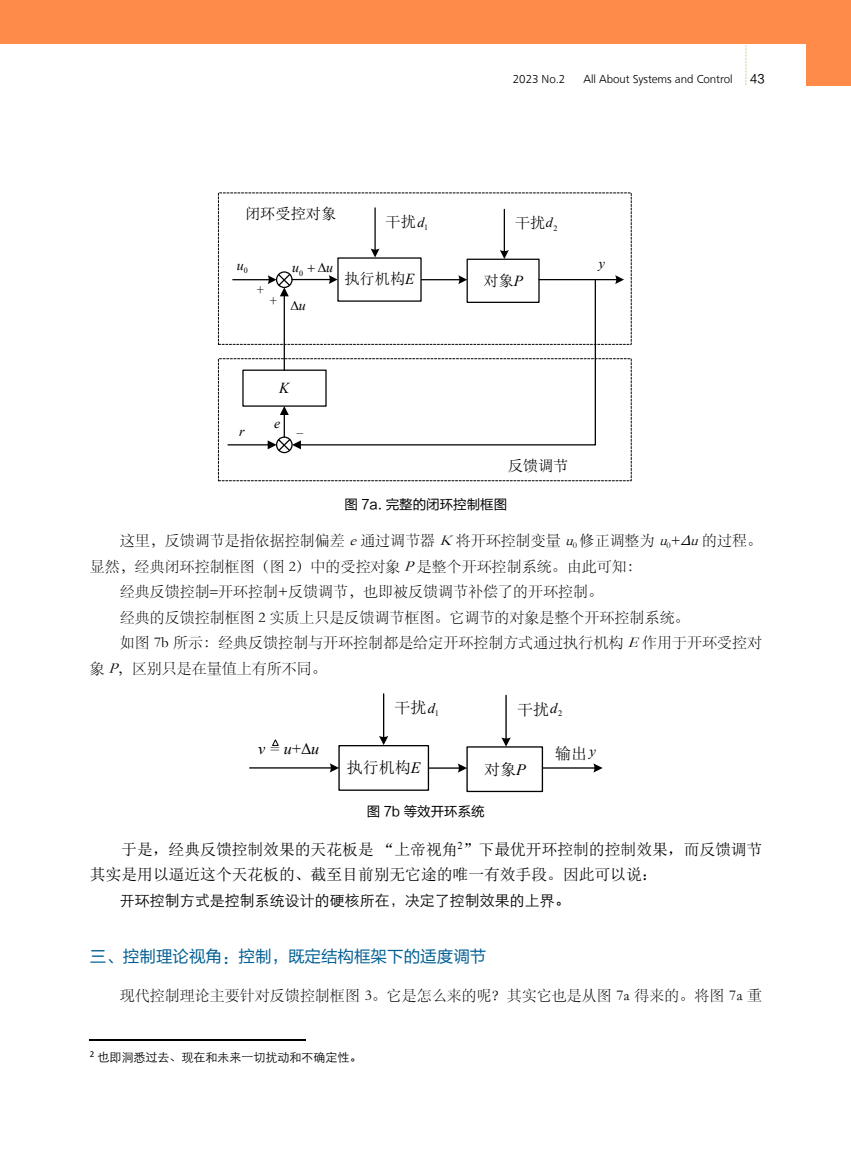
<style>
.page{position:relative;width:851px;height:1149px;background:#fff}
.page>*{position:absolute;margin:0;border:0;box-sizing:border-box;transform-origin:0 0}
.t1{font:16.5px "FZLTHK GBK1 0";color:#025f94}
.t2{font:15.9px/25.3px "Sim Sun";color:#000}
.t3{font:15.75px "Sim Sun";letter-spacing:-.005em;color:#000}
.t4{font:italic 15.75px "Times New Roman";color:#000}
.t5{font:15.3px "Sim Sun";color:#000}
.t6{font:15.15px "Sim Sun";color:#000}
.t7{font:italic 15.15px "Times New Roman";color:#000}
.t8{font:15px "ST Song";color:#000}
.t9{font:15px "ST Xihei";color:#000}
.t10{font:italic 13.95px "Times New Roman";color:#000}
.t11{font:italic 13.8px "Times New Roman";color:#000}
.t12{font:13.5px "FZLTHK GBK1 0";color:#000}
.t13{font:300 12px "Front Page";color:#000}
.t14{font:12px "ST Xihei";color:#000}
.t15{font:12px "FZLTHK GBK1 0";color:#000}
.t16{font:8.25px "Times New Roman";color:#000}
.t17{font:8.1px "Times New Roman";color:#000}
.s1{font-family:"Times New Roman";font-style:italic}
.s2{font-style:italic}
.s3{font-style:normal}
</style>
<div class="page">
<svg style="left:745px;top:43px;width:1px;height:42px"></svg>
<div style="left:0;top:0;width:850px;height:43px;background:#ff8b4a"></div>
<div style="left:806px;top:0;width:44px;height:85px;background:#ff8b4a"></div>
<div style="left:466px;top:258px;width:73px;height:45px;border:1px solid #000"></div>
<svg style="left:458px;top:275px;width:9px;height:3px"></svg>
<hr style="left:539px;top:279px;width:78px;height:1px;background:#000">
<svg style="left:615px;top:275px;width:9px;height:9px"></svg>
<hr style="left:374px;top:208px;width:1px;height:43px;background:#000">
<svg style="left:370px;top:248px;width:9px;height:9px"></svg>
<hr style="left:503px;top:209px;width:2px;height:43px;background:#000">
<svg style="left:500px;top:250px;width:8px;height:9px"></svg>
<div style="left:276px;top:271px;width:16px;height:17px;border:1px solid #000;border-radius:50%"></div>
<hr style="left:233px;top:279px;width:37px;height:1px;background:#000">
<div style="left:276px;top:436px;width:16px;height:17px;border:1px solid #000;border-radius:50%"></div>
<div style="left:242px;top:369px;width:84px;height:37px;border:1px solid #000"></div>
<hr style="left:283px;top:295px;width:2px;height:75px;background:#000">
<hr style="left:283px;top:414px;width:2px;height:23px;background:#000">
<svg style="left:280px;top:406px;width:9px;height:9px"></svg>
<hr style="left:228px;top:444px;width:41px;height:1px;background:#000">
<svg style="left:298px;top:278px;width:298px;height:168px"></svg>
<svg style="left:267px;top:437px;width:34px;height:15px"></svg>
<hr style="left:383px;top:767px;width:77px;height:1px;background:#000">
<svg style="left:457px;top:763px;width:10px;height:9px"></svg>
<hr style="left:542px;top:767px;width:53px;height:1px;background:#000">
<svg style="left:593px;top:763px;width:9px;height:9px"></svg>
<div style="left:339px;top:745px;width:89px;height:45px;background:#fff"></div>
<div style="left:338px;top:744px;width:91px;height:46px;border:1px solid #000"></div>
<hr style="left:250px;top:767px;width:82px;height:1px;background:#000">
<svg style="left:329px;top:763px;width:10px;height:9px"></svg>
<hr style="left:383px;top:693px;width:1px;height:45px;background:#000">
<svg style="left:379px;top:735px;width:9px;height:9px"></svg>
<hr style="left:505px;top:695px;width:1px;height:44px;background:#000">
<svg style="left:501px;top:737px;width:9px;height:9px"></svg>
<svg style="left:272px;top:739px;width:6px;height:6px"></svg>
<hr style="left:90px;top:1039px;width:216px;height:1px;background:#000">
<svg style="left:267px;top:272px;width:32px;height:37px"></svg>
<svg style="left:307px;top:275px;width:30px;height:9px"></svg>
<p class="t5" style="left:245px;top:206px;width:93px">闭环受控对象</p>
<p class="t13" style="left:512px;top:70px;width:54px">2023 No.2</p>
<p class="t13" style="left:583px;top:70px;width:151px">All About Systems and Control</p>
<p class="t15" style="left:750px;top:73px;width:16px">43</p>
<p class="t6" style="left:385px;top:213px;width:32px">干扰</p>
<p class="t6" style="left:515px;top:215px;width:32px">干扰</p>
<p class="t17" style="left:417px;top:222px;width:12px">1<sup>d</sup></p>
<p class="t17" style="left:545px;top:223px;width:13px">2<sup>d</sup></p>
<p class="t17" style="left:237px;top:265px;width:13px">0<sup>u</sup></p>
<p class="t6" style="left:256px;top:282px;width:9px">+</p>
<p class="t5" style="left:269px;top:292px;width:9px">+</p>
<p class="t17" style="left:292px;top:267px;width:13px">0<sup>u</sup></p>
<p class="t11" style="left:326px;top:258px;width:8px">u</p>
<p class="t10" style="left:599px;top:254px;width:8px">y</p>
<p class="t6" style="left:344px;top:271px;width:72px">执行机构<span class="s1">E</span></p>
<p class="t5" style="left:483px;top:272px;width:41px">对象<span class="s1">P</span></p>
<p class="t10" style="left:299px;top:295px;width:8px">u</p>
<p class="t7" style="left:279px;top:377px;width:12px">K</p>
<p class="t11" style="left:274px;top:413px;width:8px">e</p>
<p class="t11" style="left:239px;top:422px;width:7px">r</p>
<p class="t5" style="left:296px;top:425px;width:9px">-</p>
<p class="t5" style="left:507px;top:458px;width:62px">反馈调节</p>
<p class="t12" style="left:344px;top:496px;width:164px">图 7a. 完整的闭环控制框图</p>
<p class="t8" style="left:120px;top:530px;width:643px">这里，反馈调节是指依据控制偏差 <span class="s2">e</span>通过调节器 <span class="s2">K</span>将开环控制变量 <span class="s2">u</span><sub>0</sub> 修正调整为 <span class="s2">u</span><sub>0</sub>+<span class="s2">Δu</span>的过程。</p>
<p class="t8" style="left:90px;top:555px;width:553px">显然，经典闭环控制框图（图 2）中的受控对象 <span class="s2">P</span>是整个开环控制系统。由此可知：</p>
<p class="t8" style="left:120px;top:581px;width:485px">经典反馈控制开环控制+反馈调节，也即被反馈调节补偿了的开环控制。</p>
<p class="t8" style="left:120px;top:606px;width:571px">经典的反馈控制框图 2 实质上只是反馈调节框图。它调节的对象是整个开环控制系统。</p>
<p class="t8" style="left:120px;top:632px;width:643px">如图 7b 所示：经典反馈控制与开环控制都是给定开环控制方式通过执行机构 <span class="s2">E</span>作用于开环受控对</p>
<p class="t8" style="left:90px;top:657px;width:238px">象 <span class="s2">P</span>，区别只是在量值上有所不同。</p>
<p class="t4" style="left:258px;top:738px;width:63px">v = u<span class="s3">+Δ</span>u</p>
<p class="t3" style="left:394px;top:699px;width:33px">干扰</p>
<p class="t3" style="left:517px;top:701px;width:33px">干扰</p>
<p class="t16" style="left:427px;top:707px;width:13px">1<sup>d</sup></p>
<p class="t16" style="left:550px;top:707px;width:14px">2<sup>d</sup></p>
<p class="t3" style="left:347px;top:759px;width:75px">执行机构<span class="s1">E</span></p>
<p class="t3" style="left:484px;top:760px;width:43px">对象<span class="s1">P</span></p>
<p class="t3" style="left:555px;top:745px;width:42px">输出<sup>y</sup></p>
<p class="t12" style="left:367px;top:803px;width:119px">图 7b 等效开环系统</p>
<p class="t2" style="left:90px;top:836px;width:674px;text-indent:31px">于是，经典反馈控制效果的天花板是 “上帝视角<sup>2</sup>”下最优开环控制的控制效果，而反馈调节其实是用以逼近这个天花板的、截至目前别无它途的唯一有效手段。因此可以说：</p>
<p class="t9" style="left:120px;top:888px;width:451px">开环控制方式是控制系统设计的硬核所在，决定了控制效果的上界。</p>
<p class="t1" style="left:90px;top:947px;width:398px">三、控制理论视角：控制，既定结构框架下的适度调节</p>
<p class="t8" style="left:120px;top:984px;width:643px">现代控制理论主要针对反馈控制框图 3。它是怎么来的呢？其实它也是从图 7a 得来的。将图 7a 重</p>
<p class="t14" style="left:90px;top:1047px;width:273px"><sup>2</sup> 也即洞悉过去、现在和未来一切扰动和不确定性。</p>
</div>
